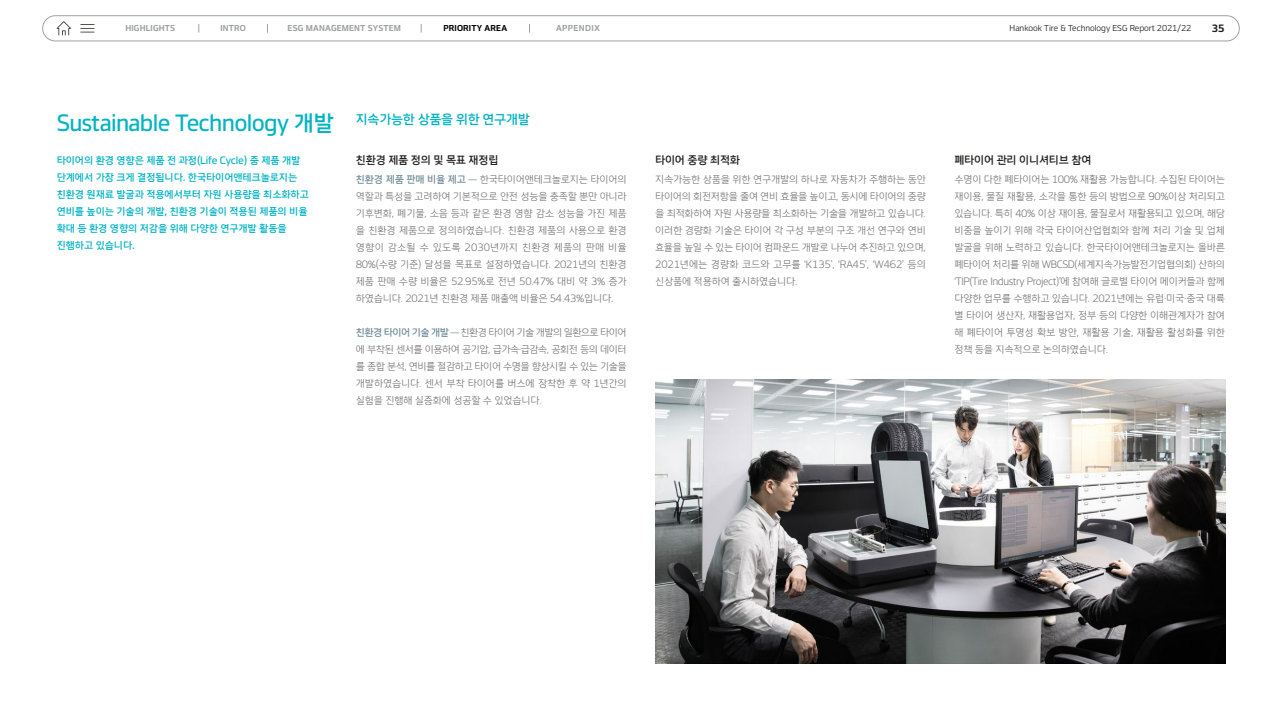
<style>
.page{position:relative;width:1282px;height:720px;background:#fff}
.page>*{position:absolute;margin:0;border:0;box-sizing:border-box;transform-origin:0 0}
.t1{font:22px "Hankook KR Regular";letter-spacing:-.03em;color:#00b3c4}
.t2{font:11px "Hankook KR Regular";letter-spacing:-.03em;color:#1f1e1d}
.t3{font:10px/17px "Hankook KR Light";letter-spacing:-.03em;color:#727171;text-align:justify}
.t4{font:10px/17px "Hankook KR Regular";letter-spacing:-.02em;color:#00b3c4}
.t5{font:600 10px "Hankook";color:#1f1e1d}
.t6{font:8px "Hankook";color:#1f1e1d}
.t7{font:600 8px "Hankook";letter-spacing:.02em;color:#9fa0a0}
.t8{font:600 8px "Hankook";letter-spacing:.02em;color:#000}
.t9{font:600 8px "Hankook";letter-spacing:.05em;color:#9fa0a0}
.s1{font-family:"Hankook KR Regular";color:#748f9d}
</style>
<div class="page">
<img style="left:655px;top:380px;width:570px;height:283px">
<div style="left:43px;top:16px;width:1196px;height:25px;border:1px solid #9fa0a0;border-radius:13px"></div>
<svg style="left:57px;top:21px;width:14px;height:14px"></svg>
<svg style="left:80px;top:24px;width:14px;height:9px"></svg>
<p class="t7" style="left:125px;top:22px;width:51px">HIGHLIGHTS</p>
<p class="t7" style="left:220px;top:22px;width:27px">INTRO</p>
<p class="t7" style="left:287px;top:22px;width:115px">ESG MANAGEMENT SYSTEM</p>
<p class="t8" style="left:443px;top:22px;width:65px">PRIORITY AREA</p>
<p class="t9" style="left:556px;top:22px;width:45px">APPENDIX</p>
<p class="t6" style="left:1009px;top:22px;width:183px">Hankook Tire &amp; Technology ESG Report 2021/22</p>
<p class="t5" style="left:1211px;top:21px;width:14px">35</p>
<h1 class="t1" style="left:57px;top:110px;width:474px">Sustainable Technology 개발 <sup>지속가능한</sup> <sup>상품을</sup> <sup>위한</sup> <sup>연구개발</sup></h1>
<p class="t2" style="left:356px;top:153px;width:144px">친환경 제품 정의 및 목표 재정립</p>
<p class="t3" style="left:356px;top:171px;width:272px"><span class="s1">친환경 제품 판매 비율 제고 ―</span> 한국타이어앤테크놀로지는 타이어의 역할과 특성을 고려하여 기본적으로 안전 성능을 충족할 뿐만 아니라 기후변화, 폐기물, 소음 등과 같은 환경 영향 감소 성능을 가진 제품 을 친환경 제품으로 정의하였습니다. 친환경 제품의 사용으로 환경 영향이 감소될 수 있도록 2030년까지 친환경 제품의 판매 비율 80%(수량 기준) 달성을 목표로 설정하였습니다. 2021년의 친환경 제품 판매 수량 비율은 52.95%로 전년 50.47% 대비 약 3% 증가 하였습니다. 2021년 친환경 제품 매출액 비율은 54.43%입니다.</p>
<p class="t3" style="left:356px;top:324px;width:272px"><span class="s1">친환경 타이어 기술 개발 ―</span> 친환경 타이어 기술 개발의 일환으로 타이어 에 부착된 센서를 이용하여 공기압, 급가속·급감속, 공회전 등의 데이터 를 종합 분석, 연비를 절감하고 타이어 수명을 향상시킬 수 있는 기술을 개발하였습니다. 센서 부착 타이어를 버스에 장착한 후 약 1년간의 실험을 진행해 실증화에 성공할 수 있었습니다.</p>
<p class="t4" style="left:57px;top:152px;width:254px">타이어의 환경 영향은 제품 전 과정(Life Cycle) 중 제품 개발 단계에서 가장 크게 결정됩니다. 한국타이어앤테크놀로지는 친환경 원재료 발굴과 적용에서부터 자원 사용량을 최소화하고 연비를 높이는 기술의 개발, 친환경 기술이 적용된 제품의 비율 확대 등 환경 영향의 저감을 위해 다양한 연구개발 활동을 진행하고 있습니다.</p>
<p class="t2" style="left:655px;top:154px;width:86px">타이어 중량 최적화</p>
<p class="t3" style="left:655px;top:171px;width:272px">지속가능한 상품을 위한 연구개발의 하나로 자동차가 주행하는 동안 타이어의 회전저항을 줄여 연비 효율을 높이고, 동시에 타이어의 중량 을 최적화하여 자원 사용량을 최소화하는 기술을 개발하고 있습니다. 이러한 경량화 기술은 타이어 각 구성 부분의 구조 개선 연구와 연비 효율을 높일 수 있는 타이어 컴파운드 개발로 나누어 추진하고 있으며, 2021년에는 경량화 코드와 고무를 ‘K135’, ‘RA45’, ‘W462’ 등의 신상품에 적용하여 출시하였습니다.</p>
<p class="t2" style="left:954px;top:154px;width:139px">폐타이어 관리 이니셔티브 참여</p>
<p class="t3" style="left:954px;top:171px;width:272px">수명이 다한 폐타이어는 100% 재활용 가능합니다. 수집된 타이어는 재이용, 물질 재활용, 소각을 통한 등의 방법으로 90%이상 처리되고 있습니다. 특히 40% 이상 재이용, 물질로서 재활용되고 있으며, 해당 비중을 높이기 위해 각국 타이어산업협회와 함께 처리 기술 및 업체 발굴을 위해 노력하고 있습니다. 한국타이어앤테크놀로지는 올바른 폐타이어 처리를 위해 WBCSD(세계지속가능발전기업협의회) 산하의 ‘TIP(Tire Industry Project)’에 참여해 글로벌 타이어 메이커들과 함께 다양한 업무를 수행하고 있습니다. 2021년에는 유럽·미국·중국 대륙 별 타이어 생산자, 재활용업자, 정부 등의 다양한 이해관계자가 참여 해 폐타이어 투명성 확보 방안, 재활용 기술, 재활용 활성화를 위한 정책 등을 지속적으로 논의하였습니다.</p>
</div>
